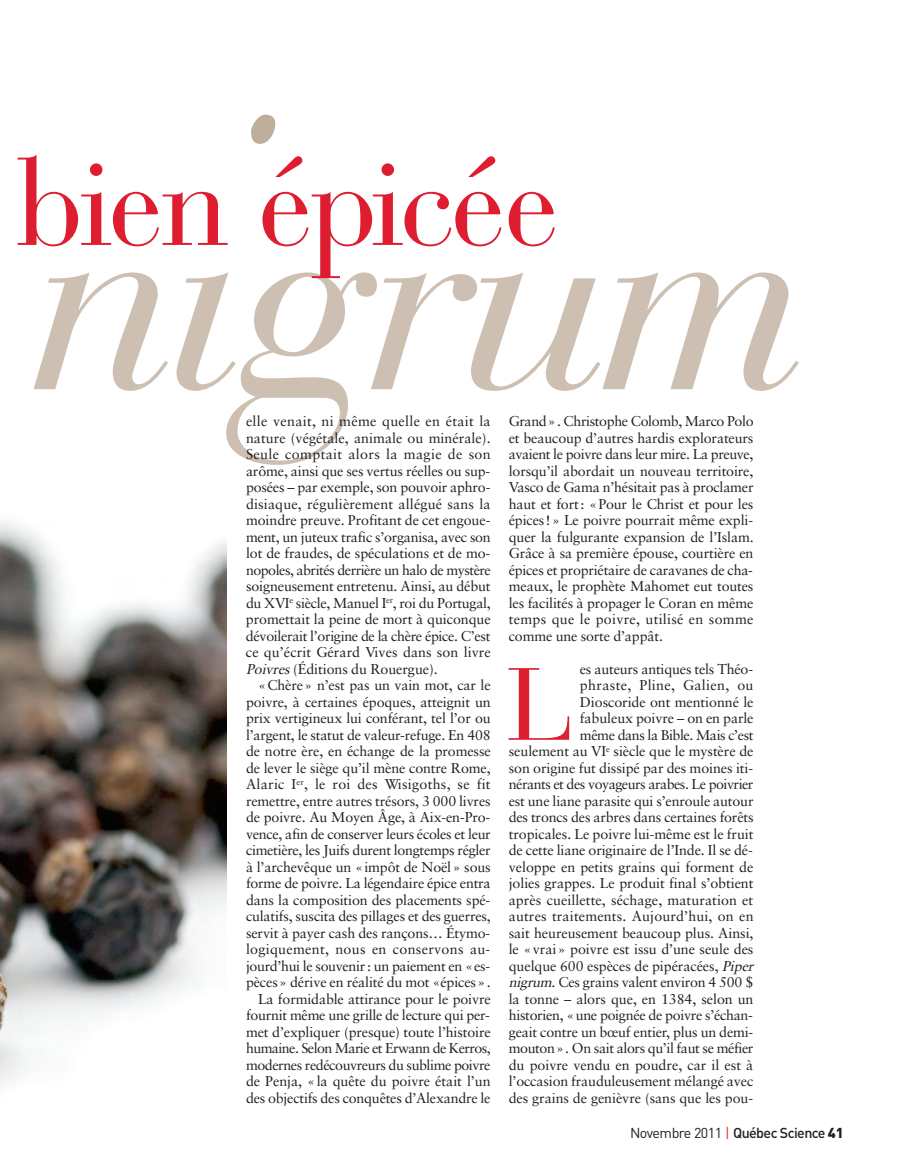
<style>
.page{position:relative;width:918px;height:1175px;background:#fff}
.page>*{position:absolute;margin:0;border:0;box-sizing:border-box;transform-origin:0 0}
.t1{font:italic 270.15px "Bauer Bodoni";letter-spacing:-.025em;color:#cdbfb1}
.t2{font:italic 270.15px "Bauer Bodoni";color:#c0ae9c}
.t3{font:122.85px "Bauer Bodoni";letter-spacing:-.035em;color:#de1d30}
.t4{font:101.7px "Bauer Bodoni";color:#de1d30}
.t5{font:14.25px/16.5px "Sabon";letter-spacing:-.01em;color:#231f20;text-align:justify}
.t6{font:14.25px "Sabon";letter-spacing:.02em;color:#231f20}
.t7{font:14.25px "Sabon";letter-spacing:-.035em;color:#231f20}
.t8{font:14.25px "Sabon";letter-spacing:-.03em;color:#231f20}
.t9{font:14.25px "Sabon";letter-spacing:.01em;color:#231f20}
.t10{font:14.25px "Sabon";letter-spacing:-.04em;color:#231f20}
.t11{font:14.25px "Sabon";letter-spacing:.025em;color:#231f20}
.t12{font:500 14.25px "DIN";letter-spacing:-.04em;color:#231f20}
.s1{font-style:italic}
.s2{font-weight:400}
.s3{font-weight:400;color:#ee1d23}
.s4{font-weight:900}
</style>
<div class="page">
<img style="left:0;top:521px;width:226px;height:564px">
<p class="t2" style="left:201px;top:98px;width:77px">˙</p>
<p class="t3" style="left:16px;top:158px;width:544px">bien épicée</p>
<p class="t1" style="left:27px;top:199px;width:781px">nigrum</p>
<p class="t6" style="left:246px;top:415px;width:246px">elle venait, ni même quelle en était la</p>
<p class="t5" style="left:246px;top:430px;width:246px">nature (végétale, animale ou minérale).</p>
<p class="t11" style="left:246px;top:448px;width:246px">Seule comptait alors la magie de son</p>
<p class="t5" style="left:246px;top:463px;width:246px">arôme, ainsi que ses vertus réelles ou sup-</p>
<p class="t5" style="left:246px;top:480px;width:246px">posées – par exemple, son pouvoir aphro-</p>
<p class="t9" style="left:246px;top:498px;width:246px">disiaque, régulièrement allégué sans la</p>
<p class="t5" style="left:246px;top:513px;width:246px">moindre preuve. Profitant de cet engoue-</p>
<p class="t5" style="left:246px;top:529px;width:246px">ment, un juteux trafic s’organisa, avec son</p>
<p class="t5" style="left:246px;top:546px;width:246px">lot de fraudes, de spéculations et de mo-</p>
<p class="t7" style="left:246px;top:564px;width:246px">nopoles, abrités derrière un halo de mystère</p>
<p class="t5" style="left:246px;top:579px;width:246px">soigneusement entretenu. Ainsi, au début</p>
<p class="t5" style="left:246px;top:595px;width:246px">du XVI<sup>e</sup> siècle, Manuel I<sup>er</sup>, roi du Portugal,</p>
<p class="t5" style="left:246px;top:612px;width:246px">promettait la peine de mort à quiconque</p>
<p class="t5" style="left:246px;top:628px;width:246px">dévoilerait l’origine de la chère épice. C’est</p>
<p class="t5" style="left:246px;top:645px;width:246px">ce qu’écrit Gérard Vives dans son livre</p>
<p class="t5" style="left:246px;top:661px;width:193px"><span class="s1">Poivres</span>(Éditions du Rouergue).</p>
<p class="t5" style="left:258px;top:678px;width:234px">«Chère» n’est pas un vain mot, car le</p>
<p class="t5" style="left:246px;top:694px;width:246px">poivre, à certaines époques, atteignit un</p>
<p class="t5" style="left:246px;top:711px;width:246px">prix vertigineux lui conférant, tel l’or ou</p>
<p class="t5" style="left:246px;top:727px;width:246px">l’argent, le statut de valeur-refuge. En 408</p>
<p class="t5" style="left:246px;top:744px;width:246px">de notre ère, en échange de la promesse</p>
<p class="t5" style="left:246px;top:760px;width:246px">de lever le siège qu’il mène contre Rome,</p>
<p class="t6" style="left:246px;top:778px;width:246px">Alaric I<sup>er</sup>, le roi des Wisigoths, se fit</p>
<p class="t5" style="left:246px;top:793px;width:246px">remettre, entre autres trésors, 3 000 livres</p>
<p class="t5" style="left:246px;top:810px;width:246px">de poivre. Au Moyen Âge, à Aix-en-Pro-</p>
<p class="t5" style="left:246px;top:826px;width:246px">vence, afin de conserver leurs écoles et leur</p>
<p class="t5" style="left:246px;top:843px;width:246px">cimetière, les Juifs durent longtemps régler</p>
<p class="t5" style="left:246px;top:859px;width:246px">à l’archevêque un «impôt de Noël» sous</p>
<p class="t5" style="left:246px;top:876px;width:246px">forme de poivre. La légendaire épice entra</p>
<p class="t5" style="left:246px;top:892px;width:246px">dans la composition des placements spé-</p>
<p class="t5" style="left:246px;top:909px;width:246px">culatifs, suscita des pillages et des guerres,</p>
<p class="t5" style="left:246px;top:925px;width:246px">servit à payer cash des rançons… Étymo-</p>
<p class="t6" style="left:246px;top:943px;width:246px">logiquement, nous en conservons au-</p>
<p class="t5" style="left:246px;top:958px;width:246px">jourd’hui le souvenir : un paiement en «es-</p>
<p class="t5" style="left:246px;top:975px;width:246px">pèces» dérive en réalité du mot «épices».</p>
<p class="t5" style="left:258px;top:991px;width:234px">La formidable attirance pour le poivre</p>
<p class="t5" style="left:246px;top:1008px;width:245px">fournit même une grille de lecture qui per-</p>
<p class="t5" style="left:246px;top:1024px;width:246px">met d’expliquer (presque) toute l’histoire</p>
<p class="t10" style="left:246px;top:1042px;width:246px">humaine. Selon Marie et Erwann de Kerros,</p>
<p class="t8" style="left:246px;top:1059px;width:246px">modernes redécouvreurs du sublime poivre</p>
<p class="t5" style="left:246px;top:1074px;width:246px">de Penja, «la quête du poivre était l’un</p>
<p class="t5" style="left:246px;top:1090px;width:246px">des objectifs des conquêtes d’Alexan dre le</p>
<p class="t5" style="left:509px;top:414px;width:246px">Grand». Christophe Colomb, Marco Polo et beaucoup d’autres hardis explorateurs avaient le poivre dans leur mire. La preuve, lorsqu’il abordait un nouveau territoire, Vasco de Gama n’hésitait pas à proclamer haut et fort: «Pour le Christ et pour les épices!» Le poivre pourrait même expli - quer la fulgurante expansion de l’Islam.<br>Grâce à sa première épouse, courtière en épices et propriétaire de caravanes de cha&shy;meaux, le prophète Mahomet eut toutes les facilités à propager le Coran en même temps que le poivre, utilisé en somme comme une sorte d’appât.</p>
<p class="t5" style="left:509px;top:661px;width:249px;text-align:right">es auteurs antiques tels Théo-<br>phraste, Pline, Galien, ou<br>Dioscoride ont mentionné le<br>fabuleux poivre – on en parle<br>même dans la Bible. Mais c’est<br>seulement au VI<sup>e</sup> siècle que le mystère de son origine fut dissipé par des moines iti&shy;nérants et des voyageurs arabes. Le poivrier est une liane parasite qui s’enroule autour des troncs des arbres dans certaines forêts tropicales. Le poivre lui-même est le fruit de cette liane originaire de l’Inde. Il se dé&shy;veloppe en petits grains qui forment de jolies grappes. Le produit final s’obtient après cueillette, séchage, maturation et autres traitements. Aujourd’hui, on en sait heureusement beaucoup plus. Ainsi, le «vrai» poivre est issu d’une seule des quelque 600 espèces de pipéracées, <span class="s1">Piper nigrum</span>. Ces grains valent environ 4 500 $ la tonne – alors que, en 1384, selon un historien, «une poignée de poivre s’échan&shy;geait contre un bœuf entier, plus un demi&shy;mouton». On sait alors qu’il faut se méfier du poivre vendu en poudre, car il est à l’occasion frauduleusement mélangé avec des grains de genièvre (sans que les pou-</p>
<p class="t4" style="left:506px;top:668px;width:69px">L</p>
<p class="t12" style="left:630px;top:1124px;width:215px"><span class="s2">Novembre 2011</span> <span class="s3">|</span> Québec Science <span class="s4">41</span></p>
</div>
